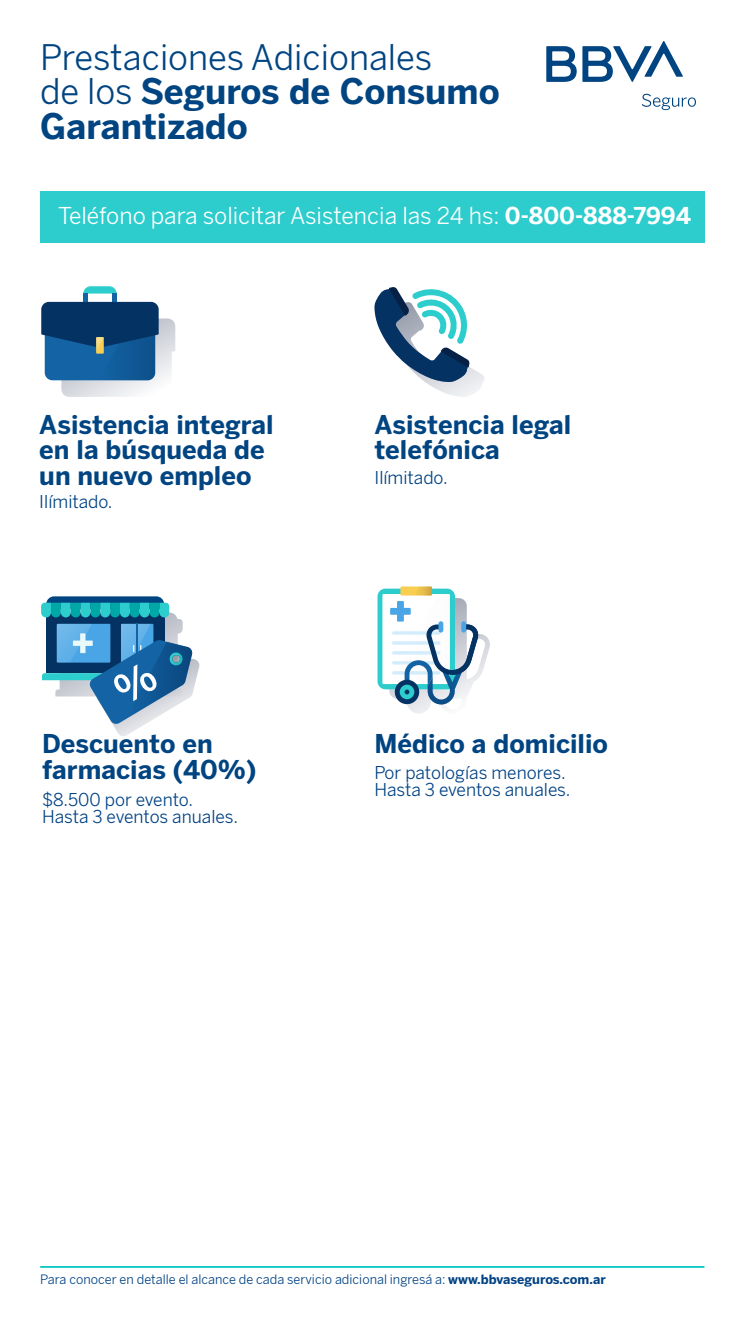
<style>
.page{position:relative;width:745px;height:1320px;background:#fff}
.page>*{position:absolute;margin:0;border:0;box-sizing:border-box;transform-origin:0 0}
.t1{font:34.48px/34.5px "BBVA Benton Sans";color:#004481}
.t2{font:700 25.38px/25.4px "BBVA Benton Sans";color:#004481}
.t3{font:22.75px "BBVA Benton Sans";color:#fff}
.t4{font:17.32px/17.3px "BBVA Benton Sans";color:#004284}
.t5{font:12.78px "BBVA Benton Sans";color:#004284}
.s1{font-weight:700}
</style>
<div class="page">
<svg style="left:641px;top:94px;width:54px;height:16px"></svg>
<svg style="left:546px;top:46px;width:30px;height:36px"></svg>
<svg style="left:582px;top:41px;width:100px;height:41px"></svg>
<div style="left:40px;top:191px;width:664px;height:52px;background:#2dcccd"></div>
<hr style="left:40px;top:1266px;width:664px;height:1px;background:#00c5c5">
<svg style="left:83px;top:286px;width:33px;height:7px"></svg>
<div style="left:83px;top:293px;width:5px;height:9px;background:#1464a5"></div>
<div style="left:111px;top:293px;width:5px;height:9px;background:#1464a5"></div>
<svg style="left:41px;top:302px;width:134px;height:95px;background:#517ba1"></svg>
<svg style="left:374px;top:287px;width:110px;height:110px"></svg>
<svg style="left:41px;top:596px;width:159px;height:140px"></svg>
<div style="left:377px;top:588px;width:77px;height:101px;background:#2dcccd;border-radius:8px"></div>
<div style="left:382px;top:594px;width:67px;height:90px;background:#fff"></div>
<svg style="left:389px;top:586px;width:101px;height:127px"></svg>
<p class="t1" style="left:40px;top:40px;width:461px">Prestaciones Adicionales<br>de los <span class="s1">Seguros de Consumo<br>Garantizado</span></p>
<p class="t3" style="left:58px;top:202px;width:634px">Teléfono para solicitar Asistencia las 24 hs: <span class="s1">0-800-888-7994</span></p>
<p class="t2" style="left:39px;top:412px;width:236px">Asistencia integral en la búsqueda de un nuevo empleo</p>
<p class="t4" style="left:39px;top:493px;width:75px">Ilímitado.</p>
<p class="t2" style="left:42px;top:731px;width:216px">Descuento en farmacias (40%)</p>
<p class="t4" style="left:42px;top:791px;width:197px">$8.500 por evento.<br>Hasta 3 eventos anuales.</p>
<p class="t2" style="left:374px;top:412px;width:198px">Asistencia legal telefónica</p>
<p class="t4" style="left:374px;top:469px;width:75px">Ilímitado.</p>
<p class="t2" style="left:374px;top:731px;width:235px">Médico a domicilio</p>
<p class="t4" style="left:374px;top:764px;width:197px">Por patologías menores.<br>Hasta 3 eventos anuales.</p>
<p class="t5" style="left:40px;top:1271px;width:566px">Para conocer en detalle el alcance de cada servicio adicional ingresá a: <span class="s1">www.bbvaseguros.com.ar</span></p>
</div>
